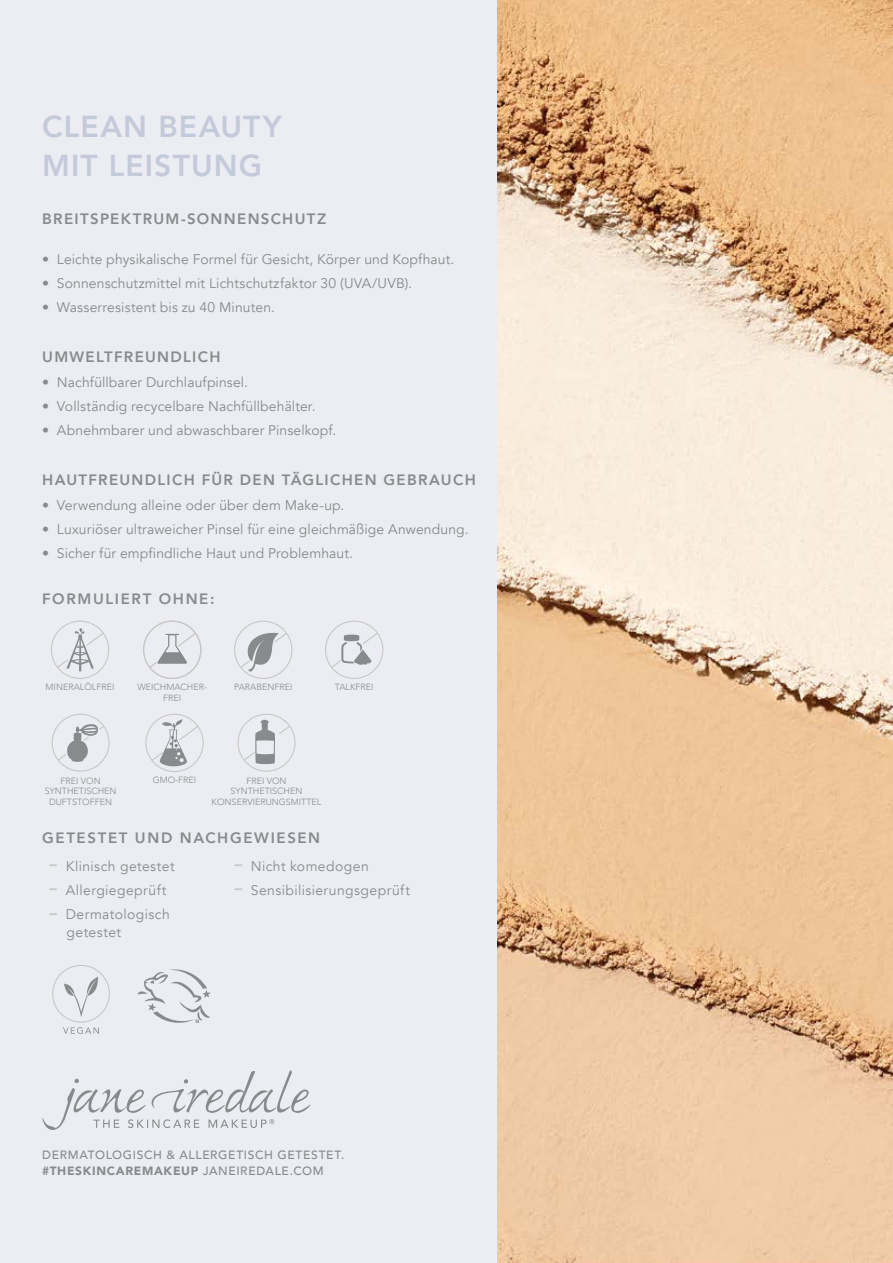
<style>
.page{position:relative;width:893px;height:1263px;background:#ebedf2}
.page>*{position:absolute;margin:0;border:0;box-sizing:border-box;transform-origin:0 0}
.t1{font:800 30px/39px "Avenir LT Std";letter-spacing:.035em;color:#c5cada}
.t2{font:800 15px "Avenir";letter-spacing:.09em;color:#898a8d}
.t3{font:800 15px "Avenir";letter-spacing:.11em;color:#898a8d}
.t4{font:13.95px "Avenir";letter-spacing:.01em;color:#898a8d}
.t5{font:13.95px/18px "Avenir";letter-spacing:.03em;color:#898a8d}
.t6{font:500 12px/16.5px "Avenir";letter-spacing:.055em;color:#898a8d}
.t7{font:300 9px/10.5px "Avenir";color:#898a8d;text-align:center}
.s1{font-size:28.8px;color:#c8c7c7}
.s2{font-weight:900}
</style>
<div class="page">
<img style="left:498px;top:0;width:395px;height:1263px">
<svg style="left:42px;top:1070px;width:269px;height:60px"></svg>
<svg style="left:52px;top:965px;width:58px;height:69px"></svg>
<svg style="left:137px;top:969px;width:74px;height:54px"></svg>
<svg style="left:143px;top:621px;width:58px;height:58px"></svg>
<svg style="left:234px;top:621px;width:58px;height:58px"></svg>
<svg style="left:51px;top:621px;width:58px;height:58px"></svg>
<svg style="left:238px;top:714px;width:58px;height:58px"></svg>
<svg style="left:145px;top:714px;width:59px;height:58px"></svg>
<svg style="left:325px;top:621px;width:58px;height:58px"></svg>
<svg style="left:52px;top:714px;width:58px;height:58px"></svg>
<h1 class="t1" style="left:42px;top:107px;width:241px">CLEAN BEAUTY<br>MIT LEISTUNG</h1>
<p class="t2" style="left:42px;top:207px;width:286px">BREITSPEKTRUM-SONNENSCHUTZ</p>
<p class="t4" style="left:42px;top:251px;width:414px">• Leichte physikalische Formel für Gesicht, Körper und Kopfhaut.</p>
<p class="t4" style="left:42px;top:275px;width:371px">• Sonnenschutzmittel mit Lichtschutzfaktor 30 (UVA/UVB).</p>
<p class="t4" style="left:42px;top:299px;width:234px">• Wasserresistent bis zu 40 Minuten.</p>
<p class="t2" style="left:42px;top:345px;width:180px">UMWELTFREUNDLICH</p>
<p class="t4" style="left:42px;top:374px;width:207px">• Nachfüllbarer Durchlaufpinsel.</p>
<p class="t4" style="left:42px;top:398px;width:275px">• Vollständig recycelbare Nachfüllbehälter.</p>
<p class="t4" style="left:42px;top:422px;width:295px">• Abnehmbarer und abwaschbarer Pinselkopf.</p>
<p class="t2" style="left:42px;top:468px;width:435px">HAUTFREUNDLICH FÜR DEN TÄGLICHEN GEBRAUCH</p>
<p class="t4" style="left:42px;top:497px;width:304px">• Verwendung alleine oder über dem Make-up.</p>
<p class="t4" style="left:42px;top:521px;width:428px">• Luxuriöser ultraweicher Pinsel für eine gleichmäßige Anwendung.</p>
<p class="t4" style="left:42px;top:545px;width:312px">• Sicher für empfindliche Haut und Problemhaut.</p>
<p class="t3" style="left:42px;top:587px;width:174px">FORMULIERT OHNE:</p>
<p class="t7" style="left:46px;top:682px;width:70px">MINERALÖLFREI</p>
<p class="t7" style="left:234px;top:682px;width:60px">PARABENFREI</p>
<p class="t7" style="left:335px;top:682px;width:40px">TALKFREI</p>
<p class="t7" style="left:137px;top:682px;width:71px">WEICHMACHER-<br>FREI</p>
<p class="t7" style="left:153px;top:775px;width:45px">GMO-FREI</p>
<p class="t7" style="left:45px;top:775px;width:73px">FREI VON<br>SYNTHETISCHEN<br>DUFTSTOFFEN</p>
<p class="t7" style="left:212px;top:775px;width:111px">FREI VON<br>SYNTHETISCHEN<br>KONSERVIERUNGSMITTEL</p>
<p class="t3" style="left:42px;top:826px;width:280px">GETESTET UND NACHGEWIESEN</p>
<p class="t5" style="left:49px;top:857px;width:128px"><span class="s1">-</span> Klinisch getestet</p>
<p class="t5" style="left:49px;top:881px;width:119px"><span class="s1">-</span> Allergiegeprüft</p>
<p class="t5" style="left:67px;top:906px;width:105px;text-indent:-18px"><span class="s1">-</span> Dermatologisch getestet</p>
<p class="t5" style="left:234px;top:857px;width:137px"><span class="s1">-</span> Nicht komedogen</p>
<p class="t5" style="left:234px;top:881px;width:178px"><span class="s1">-</span> Sensibilisierungsgeprüft</p>
<p class="t6" style="left:42px;top:1146px;width:304px">DERMATOLOGISCH &amp; ALLERGETISCH GETESTET. <span class="s2">#THESKINCAREMAKEUP</span> JANEIREDALE.COM</p>
</div>
